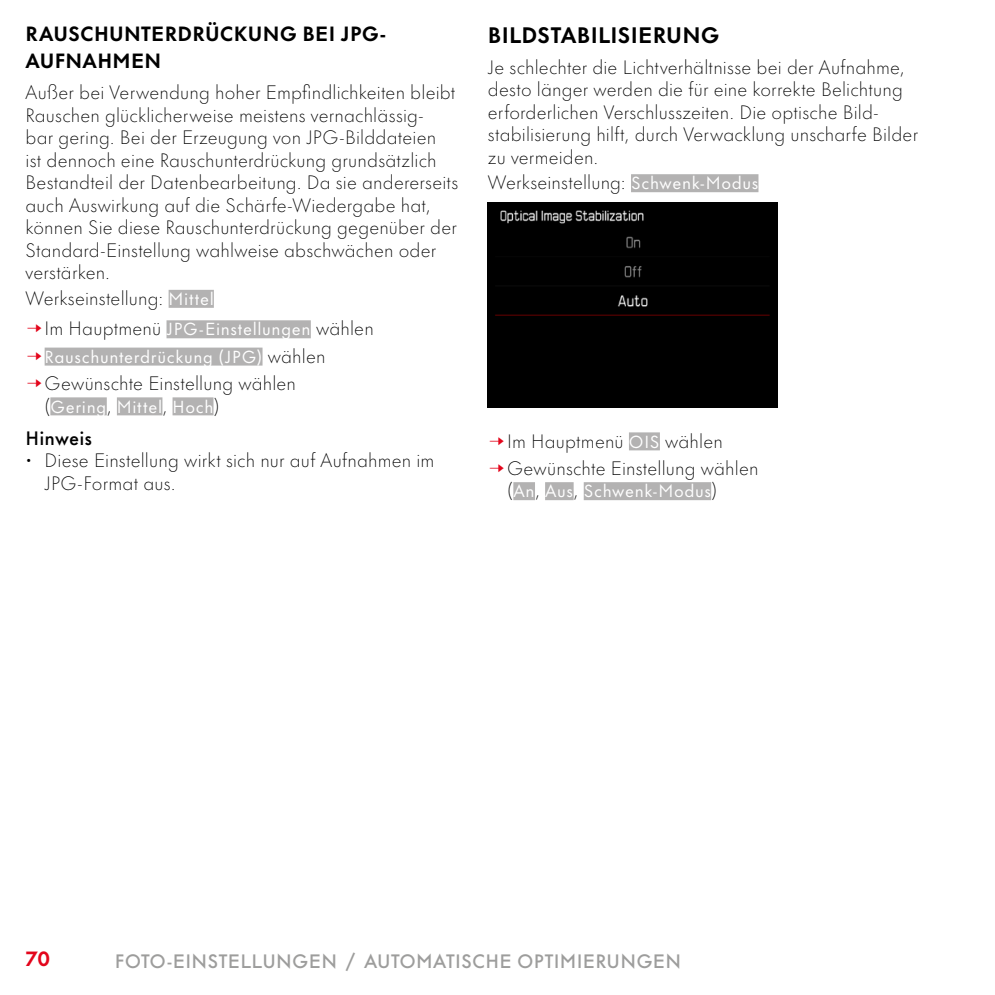
<style>
.page{position:relative;width:995px;height:995px;background:#fff}
.page>*{position:absolute;margin:0;border:0;box-sizing:border-box;transform-origin:0 0}
.Heading____Heading_02{font:700 20.7px "Futura Nowfor Leica Text";letter-spacing:.01em;color:#000}
.Heading____Heading_03{font:700 19.12px/27px "Futura Nowfor Leica Text";letter-spacing:.015em;color:#000}
.t1{font:700 19.12px "Futura Nowfor Leica Text";color:#e3051b}
.Text____Body_Text{font:300 18px/22.5px "Futura Nowfor Leica Text";letter-spacing:.01em;color:#000}
.t2{font:500 18px "Futura Nowfor Leica Text";letter-spacing:.01em;color:#9d9d9c}
.Heading____Note_Heading{font:500 18px "Futura Nowfor Leica Text";letter-spacing:.005em;color:#000}
.Text____Einzug_3_mm{font:16.2px "Futura Nowfor Leica Text";letter-spacing:.04em;color:#fff}
.s1{font-weight:400;font-size:16.2px;color:#fff}
.s2{color:#e3051b}
.s3{font-weight:300;font-size:18px;color:#e3051b}
.s4{font-weight:300;font-size:18px;color:#000}
</style>
<div class="page">
<div style="left:169px;top:290px;width:45px;height:18px;background:#b3b2b2"></div>
<div style="left:167px;top:320px;width:144px;height:18px;background:#b3b2b2"></div>
<div style="left:45px;top:348px;width:218px;height:18px;background:#b3b2b2"></div>
<div style="left:50px;top:397px;width:57px;height:18px;background:#b3b2b2"></div>
<div style="left:117px;top:397px;width:45px;height:18px;background:#b3b2b2"></div>
<div style="left:173px;top:397px;width:41px;height:18px;background:#b3b2b2"></div>
<div style="left:631px;top:174px;width:127px;height:18px;background:#b3b2b2"></div>
<div style="left:629px;top:432px;width:31px;height:18px;background:#b3b2b2"></div>
<div style="left:513px;top:482px;width:22px;height:18px;background:#b3b2b2"></div>
<div style="left:545px;top:482px;width:29px;height:18px;background:#b3b2b2"></div>
<div style="left:584px;top:482px;width:127px;height:18px;background:#b3b2b2"></div>
<div style="left:488px;top:202px;width:289px;height:206px;background:#000"></div>
<p class="Heading____Heading_03" style="left:26px;top:19px;width:362px">RAUSCHUNTERDRÜCKUNG BEI JPG-<br>AUFNAHMEN</p>
<p class="Text____Body_Text" style="left:26px;top:81px;width:434px">Außer bei Verwendung hoher Empfindlichkeiten bleibt Rauschen glücklicherweise meistens vernachlässig-<br>bar gering. Bei der Erzeugung von JPG-Bilddateien<br>ist dennoch eine Rauschunterdrückung grundsätzlich Bestandteil der Datenbearbeitung. Da sie andererseits auch Auswirkung auf die Schärfe-Wiedergabe hat, können Sie diese Rauschunterdrückung gegenüber der Standard-Einstellung wahlweise abschwächen oder verstärken.</p>
<p class="Text____Body_Text" style="left:26px;top:286px;width:190px">Werkseinstellung: <span class="s1">Mittel</span></p>
<p class="Text____Body_Text" style="left:26px;top:317px;width:350px"><span class="s2">→</span>Im Hauptmenü <span class="s1">JPG-Einstellungen</span> wählen</p>
<p class="Text____Einzug_3_mm" style="left:26px;top:344px;width:301px"><span class="s3">→</span>Rauschunterdrückung (JPG) <span class="s4">wählen</span></p>
<p class="Text____Body_Text" style="left:26px;top:371px;width:272px"><span class="s2">→</span>Gewünschte Einstellung wählen</p>
<p class="Text____Einzug_3_mm" style="left:45px;top:393px;width:176px"><span class="s4">(</span>Gering<span class="s4">,</span> Mittel<span class="s4">,</span> Hoch<span class="s4">)</span></p>
<p class="Heading____Note_Heading" style="left:26px;top:423px;width:68px">Hinweis</p>
<p class="Text____Body_Text" style="left:45px;top:448px;width:391px;text-indent:-19px">• Diese Einstellung wirkt sich nur auf Aufnahmen im<br>JPG-Format aus.</p>
<p class="Heading____Heading_02" style="left:488px;top:17px;width:233px">BILDSTABILISIERUNG</p>
<p class="Text____Body_Text" style="left:488px;top:55px;width:432px">Je schlechter die Lichtverhältnisse bei der Aufnahme, desto länger werden die für eine korrekte Belichtung erforderlichen Verschlusszeiten. Die optische Bild&shy;stabilisierung hilft, durch Verwacklung unscharfe Bilder zu vermeiden.</p>
<p class="Text____Body_Text" style="left:488px;top:171px;width:272px">Werkseinstellung: <span class="s1">Schwenk-Modus</span></p>
<p class="Text____Body_Text" style="left:488px;top:429px;width:236px"><span class="s2">→</span>Im Hauptmenü <span class="s1">OIS</span> wählen</p>
<p class="Text____Body_Text" style="left:488px;top:456px;width:272px"><span class="s2">→</span>Gewünschte Einstellung wählen</p>
<p class="Text____Einzug_3_mm" style="left:507px;top:478px;width:212px"><span class="s4">(</span>An<span class="s4">,</span> Aus<span class="s4">,</span> Schwenk-Modus<span class="s4">)</span></p>
<p class="t1" style="left:26px;top:943px;width:26px">70</p>
<p class="t2" style="left:115px;top:947px;width:568px">FOTO-EINSTELLUNGEN / AUTOMATISCHE OPTIMIERUNGEN</p>
</div>
